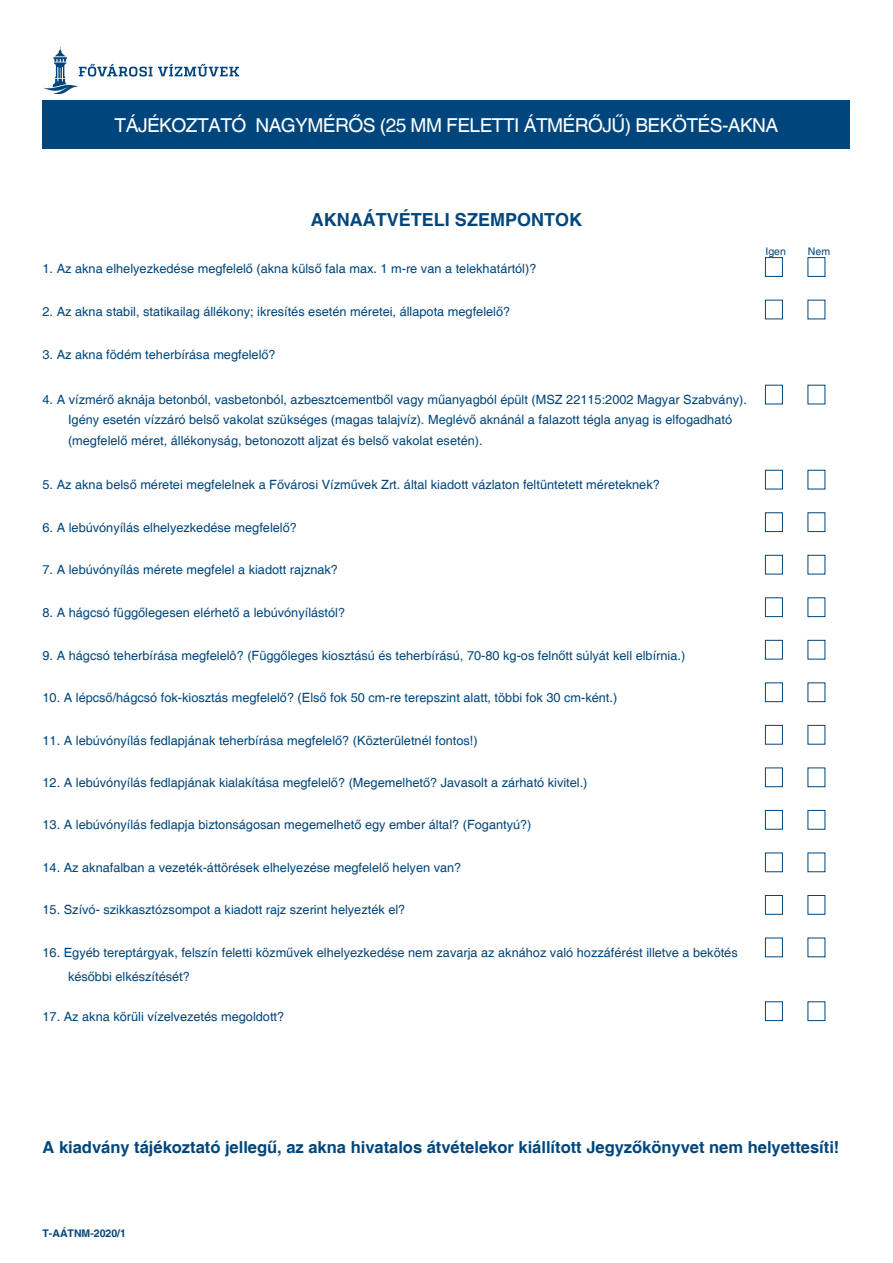
<style>
.page{position:relative;width:893px;height:1263px;background:#fff}
.page>*{position:absolute;margin:0;border:0;box-sizing:border-box;transform-origin:0 0}
.t1{font:19.2px "Helvetica";letter-spacing:-.03em;color:#fff}
.t2{font:700 18px "Helvetica";color:#00467c}
.t3{font:700 16.5px "Helvetica";color:#00467c}
.t4{font:12.75px/19.6px "Helvetica";color:#00467c}
.t5{font:700 10.5px "Helvetica";color:#00467c}
.t6{font:10.5px "Helvetica";color:#00467c}
</style>
<div class="page">
<div style="left:43px;top:101px;width:807px;height:48px;background:#00467c"></div>
<div style="left:765px;top:257px;width:18px;height:20px;border:1px solid #00467c"></div>
<div style="left:808px;top:257px;width:17px;height:20px;border:1px solid #00467c"></div>
<div style="left:765px;top:300px;width:18px;height:19px;border:1px solid #00467c"></div>
<div style="left:765px;top:385px;width:18px;height:19px;border:1px solid #00467c"></div>
<div style="left:765px;top:470px;width:18px;height:19px;border:1px solid #00467c"></div>
<div style="left:765px;top:512px;width:18px;height:20px;border:1px solid #00467c"></div>
<div style="left:765px;top:555px;width:18px;height:19px;border:1px solid #00467c"></div>
<div style="left:765px;top:597px;width:18px;height:20px;border:1px solid #00467c"></div>
<div style="left:765px;top:640px;width:18px;height:19px;border:1px solid #00467c"></div>
<div style="left:765px;top:682px;width:18px;height:20px;border:1px solid #00467c"></div>
<div style="left:765px;top:725px;width:18px;height:19px;border:1px solid #00467c"></div>
<div style="left:765px;top:767px;width:18px;height:20px;border:1px solid #00467c"></div>
<div style="left:765px;top:810px;width:18px;height:20px;border:1px solid #00467c"></div>
<div style="left:765px;top:852px;width:18px;height:20px;border:1px solid #00467c"></div>
<div style="left:765px;top:895px;width:18px;height:20px;border:1px solid #00467c"></div>
<div style="left:808px;top:895px;width:17px;height:20px;border:1px solid #00467c"></div>
<div style="left:765px;top:938px;width:18px;height:19px;border:1px solid #00467c"></div>
<div style="left:765px;top:1001px;width:18px;height:20px;border:1px solid #00467c"></div>
<svg style="left:43px;top:46px;width:196px;height:49px"></svg>
<h1 class="t1" style="left:115px;top:114px;width:665px">TÁJÉKOZTATÓ NAGYMÉRŐS (25 MM FELETTI ÁTMÉRŐJŰ) BEKÖTÉS-AKNA</h1>
<h2 class="t2" style="left:311px;top:208px;width:273px">AKNAÁTVÉTELI SZEMPONTOK</h2>
<p class="t4" style="left:43px;top:260px;width:495px">1. Az akna elhelyezkedése megfelelő (akna külső fala max. 1 m-re van a telekhatártól)?</p>
<p class="t4" style="left:43px;top:302px;width:469px">2. Az akna stabil, statikailag állékony; ikresítés esetén méretei, állapota megfelelő?</p>
<p class="t4" style="left:43px;top:345px;width:235px">3. Az akna födém teherbírása megfelelő?</p>
<p class="t4" style="left:68px;top:390px;width:680px;text-indent:-26px">4. A vízmérő aknája betonból, vasbetonból, azbesztcementből vagy műanyagból épült (MSZ 22115:2002 Magyar Szabvány).<br>Igény esetén vízzáró belső vakolat szükséges (magas talajvíz). Meglévő aknánál a falazott tégla anyag is elfogadható</p>
<p class="t4" style="left:68px;top:431px;width:416px">(megfelelő méret, állékonyság, betonozott aljzat és belső vakolat esetén).</p>
<p class="t4" style="left:43px;top:475px;width:619px">5. Az akna belső méretei megfelelnek a Fővárosi Vízművek Zrt. által kiadott vázlaton feltüntetett méreteknek?</p>
<p class="t4" style="left:43px;top:518px;width:256px">6. A lebúvónyílás elhelyezkedése megfelelő?</p>
<p class="t4" style="left:43px;top:560px;width:297px">7. A lebúvónyílás mérete megfelel a kiadott rajznak?</p>
<p class="t4" style="left:43px;top:603px;width:304px">8. A hágcsó függőlegesen elérhető a lebúvónyílástól?</p>
<p class="t4" style="left:43px;top:646px;width:644px">9. A hágcsó teherbírása megfelelô? (Függőleges kiosztású és teherbírású, 70-80 kg-os felnőtt súlyát kell elbírnia.)</p>
<p class="t4" style="left:43px;top:688px;width:576px">10. A lépcső/hágcsó fok-kiosztás megfelelő? (Első fok 50 cm-re terepszint alatt, többi fok 30 cm-ként.)</p>
<p class="t4" style="left:43px;top:731px;width:437px">11. A lebúvónyílás fedlapjának teherbírása megfelelő? (Közterületnél fontos!)</p>
<p class="t4" style="left:43px;top:773px;width:546px">12. A lebúvónyílás fedlapjának kialakítása megfelelő? (Megemelhető? Javasolt a zárható kivitel.)</p>
<p class="t4" style="left:43px;top:815px;width:490px">13. A lebúvónyílás fedlapja biztonságosan megemelhető egy ember által? (Fogantyú?)</p>
<p class="t4" style="left:43px;top:858px;width:420px">14. Az aknafalban a vezeték-áttörések elhelyezése megfelelő helyen van?</p>
<p class="t4" style="left:43px;top:900px;width:364px">15. Szívó- szikkasztózsompot a kiadott rajz szerint helyezték el?</p>
<p class="t4" style="left:68px;top:940px;width:671px;line-height:24.5px;text-indent:-26px">16. Egyéb tereptárgyak, felszín feletti közművek elhelyezkedése nem zavarja az aknához való hozzáférést illetve a bekötés későbbi elkészítését?</p>
<p class="t4" style="left:43px;top:1007px;width:243px">17. Az akna körüli vízelvezetés megoldott?</p>
<p class="t6" style="left:765px;top:245px;width:22px">Igen</p>
<p class="t6" style="left:808px;top:245px;width:24px">Nem</p>
<p class="t3" style="left:43px;top:1137px;width:798px">A kiadvány tájékoztató jellegű, az akna hivatalos átvételekor kiállított Jegyzőkönyvet nem helyettesíti!</p>
<p class="t5" style="left:43px;top:1227px;width:85px">T-AÁTNM-2020/1</p>
</div>
